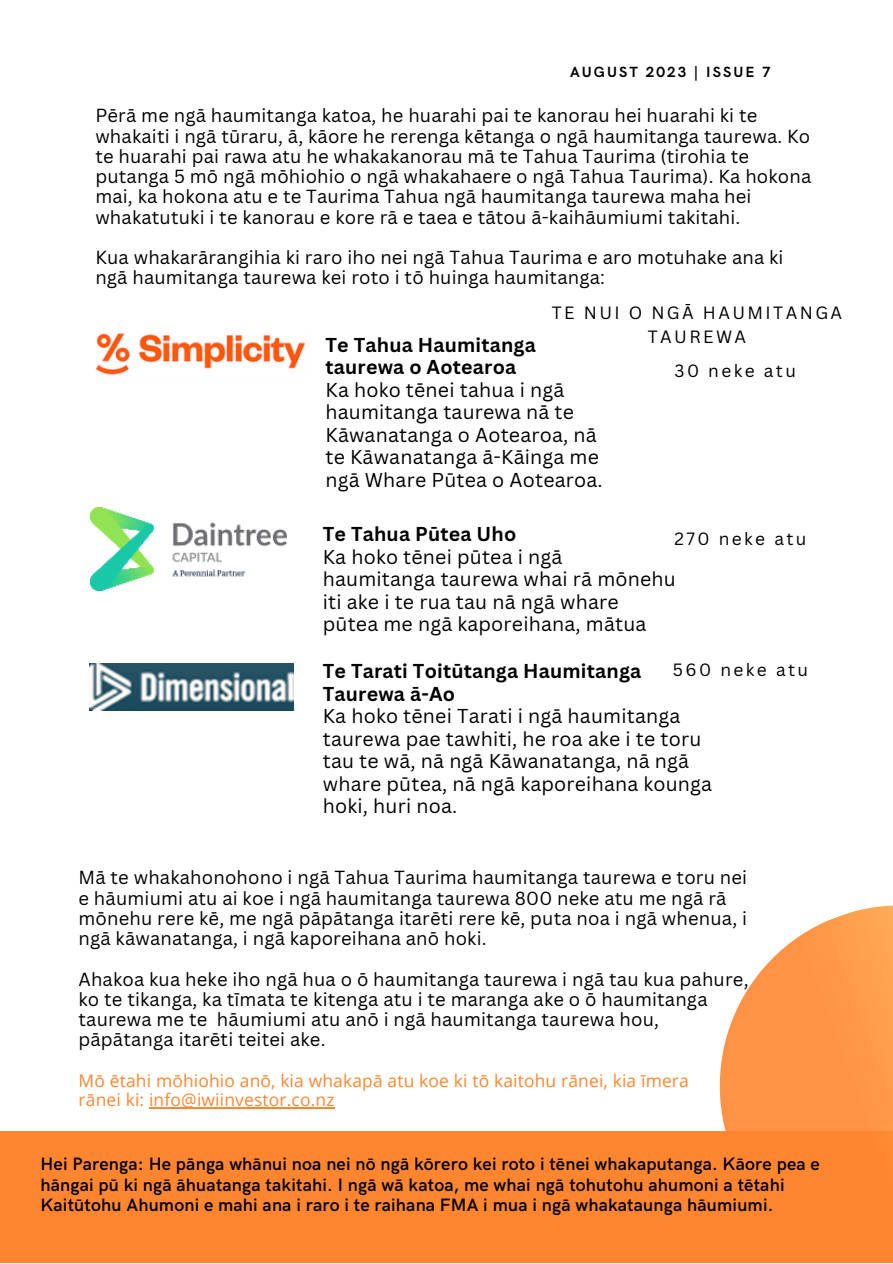
<style>
.page{position:relative;width:893px;height:1264px;background:#fff}
.page>*{position:absolute;margin:0;border:0;box-sizing:border-box;transform-origin:0 0}
.t1{font:19.5px/22.5px "Canva Sans";letter-spacing:.01em;color:#000}
.t2{font:700 19.5px/22.5px "Canva Sans";letter-spacing:.01em;color:#000}
.t3{font:18.45px/20.2px "Canva Sans";letter-spacing:.01em;color:#000}
.t4{font:600 18px/20.2px "HK Grotesk";letter-spacing:.01em;color:#000}
.t5{font:17.4px/19px "Open Sans";letter-spacing:.01em;color:#ff862f}
.t6{font:17.25px/23.5px "Canva Sans";letter-spacing:.14em;color:#000;text-align:center}
.t7{font:700 14.85px "HK Grotesk";letter-spacing:.14em;color:#000}
</style>
<div class="page">
<img style="left:97px;top:333px;width:209px;height:42px">
<img style="left:89px;top:663px;width:205px;height:47px">
<img style="left:91px;top:507px;width:195px;height:83px">
<div style="left:0;top:1131px;width:892px;height:131px;background:#ff862f"></div>
<svg style="left:719px;top:905px;width:173px;height:226px;fill:#ff9546"></svg>
<hr style="left:149px;top:1107px;width:185px;height:1px;background:#ff862f">
<p class="t7" style="left:570px;top:64px;width:202px">AUGUST 2023 | ISSUE 7</p>
<p class="t3" style="left:95px;top:105px;width:717px">Pērā me ngā haumitanga katoa, he huarahi pai te kanorau hei huarahi ki te whakaiti i ngā tūraru, ā, kāore he rerenga kētanga o ngā haumitanga taurewa. Ko te huarahi pai rawa atu he whakakanorau mā te Tahua Taurima (tirohia te putanga 5 mō ngā mōhiohio o ngā whakahaere o ngā Tahua Taurima). Ka hokona mai, ka hokona atu e te Taurima Tahua ngā haumitanga taurewa maha hei whakatutuki i te kanorau e kore rā e taea e tātou ā-kaihāumiumi takitahi.</p>
<p class="t3" style="left:95px;top:247px;width:689px">Kua whakarārangihia ki raro iho nei ngā Tahua Taurima e aro motuhake ana ki ngā haumitanga taurewa kei roto i tō huinga haumitanga:</p>
<p class="t6" style="left:551px;top:300px;width:292px">TE NUI O NGĀ HAUMITANGA<br>TAUREWA</p>
<p class="t6" style="left:674px;top:358px;width:123px">30 neke atu</p>
<p class="t2" style="left:325px;top:333px;width:212px">Te Tahua Haumitanga taurewa o Aotearoa</p>
<p class="t1" style="left:325px;top:378px;width:279px">Ka hoko tēnei tahua i ngā haumitanga taurewa nā te<br>Kāwanatanga o Aotearoa, nā te Kāwanatanga ā-Kāinga me ngā Whare Pūtea o Aotearoa.</p>
<p class="t2" style="left:323px;top:522px;width:195px">Te Tahua Pūtea Uho</p>
<p class="t1" style="left:323px;top:545px;width:354px">Ka hoko tēnei pūtea i ngā haumitanga taurewa whai rā mōnehu iti ake i te rua tau nā ngā whare pūtea me ngā kaporeihana, mātua</p>
<p class="t6" style="left:674px;top:526px;width:133px">270 neke atu</p>
<p class="t6" style="left:673px;top:657px;width:137px">560 neke atu</p>
<p class="t2" style="left:323px;top:659px;width:320px">Te Tarati Toitūtanga Haumitanga<br>Taurewa ā-Ao</p>
<p class="t1" style="left:323px;top:704px;width:391px">Ka hoko tēnei Tarati i ngā haumitanga taurewa pae tawhiti, he roa ake i te toru tau te wā, nā ngā Kāwanatanga, nā ngā whare pūtea, nā ngā kaporeihana kounga hoki, huri noa.</p>
<p class="t3" style="left:78px;top:867px;width:670px">Mā te whakahonohono i ngā Tahua Taurima haumitanga taurewa e toru nei e hāumiumi atu ai koe i ngā haumitanga taurewa 800 neke atu me ngā rā mōnehu rere kē, me ngā pāpātanga itarēti rere kē, puta noa i ngā whenua, i ngā kāwanatanga, i ngā kaporeihana anō hoki.</p>
<p class="t3" style="left:78px;top:968px;width:671px">Ahakoa kua heke iho ngā hua o ō haumitanga taurewa i ngā tau kua pahure, ko te tikanga, ka tīmata te kitenga atu i te maranga ake o ō haumitanga taurewa me te hāumiumi atu anō i ngā haumitanga taurewa hou, pāpātanga itarēti teitei ake.</p>
<p class="t5" style="left:79px;top:1070px;width:611px">Mō ētahi mōhiohio anō, kia whakapā atu koe ki tō kaitohu rānei, kia īmera rānei ki: info@iwiinvestor.co.nz</p>
<p class="t4" style="left:40px;top:1154px;width:781px">Hei Parenga: He pānga whānui noa nei nō ngā kōrero kei roto i tēnei whakaputanga. Kāore pea e hāngai pū ki ngā āhuatanga takitahi. I ngā wā katoa, me whai ngā tohutohu ahumoni a tētahi<br>Kaitūtohu Ahumoni e mahi ana i raro i te raihana FMA i mua i ngā whakataunga hāumiumi.</p>
</div>
